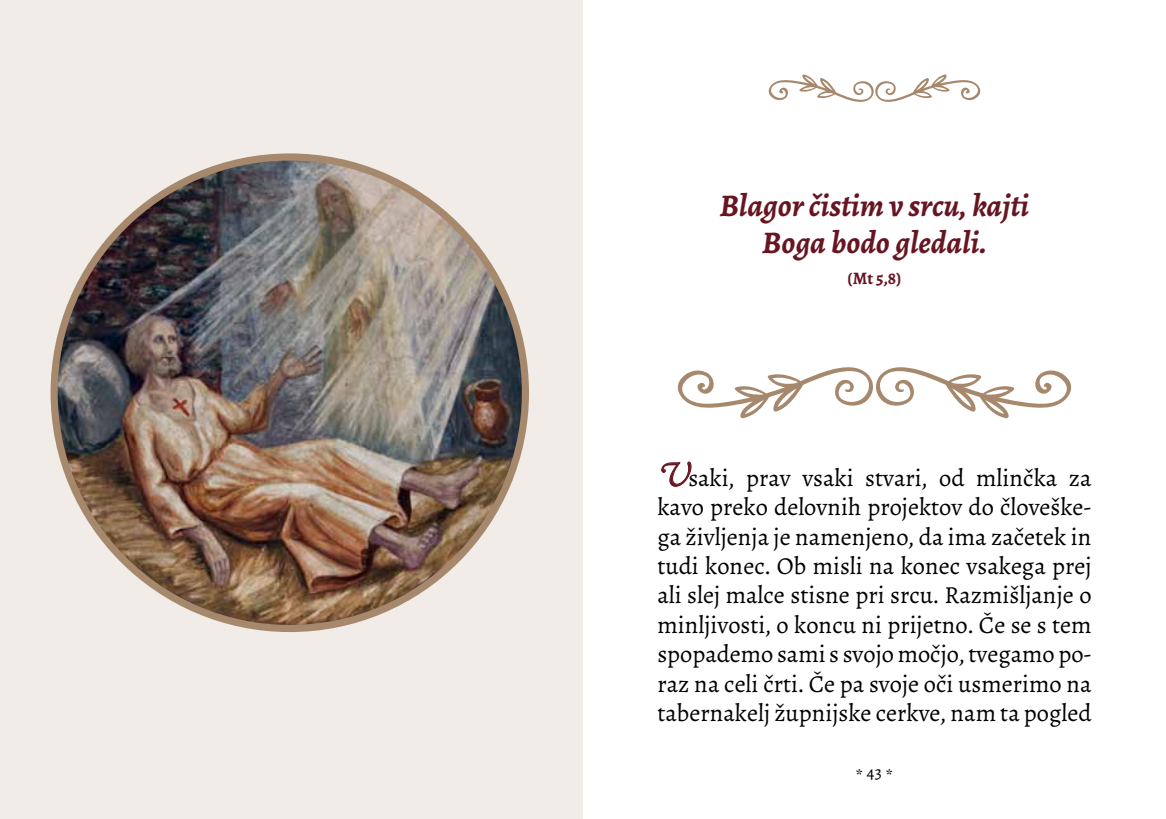
<style>
.page{position:relative;width:1166px;height:819px;background:#fff}
.page>*{position:absolute;margin:0;border:0;box-sizing:border-box;transform-origin:0 0}
.t1{font:italic 700 31.5px/36.8px "Alegreya";color:#671521;text-align:center}
.t2{font:24.5px/29.4px "Alegreya";color:#000;text-align:justify}
.t3{font:700 17.5px "Alegreya";color:#671521}
.t4{font:17.5px "Alegreya";color:#000}
.s1{font-family:"Adobe Garamond Pro";font-style:italic;font-size:35px;color:#671521}
</style>
<div class="page">
<svg style="left:768px;top:74px;width:213px;height:28px"></svg>
<svg style="left:677px;top:367px;width:395px;height:51px"></svg>
<svg style="left:661px;top:461px;width:30px;height:25px"></svg>
<div style="left:0;top:0;width:583px;height:819px;background:#f1ece7"></div>
<img style="left:54px;top:157px;width:471px;height:471px;border-radius:236px">
<p class="t1" style="left:720px;top:187px;width:311px">Blagor čistim v srcu, kajti<br>Boga bodo gledali.</p>
<p class="t3" style="left:847px;top:267px;width:56px">(Mt 5,8)</p>
<p class="t2" style="left:657px;top:463px;width:436px"><span class="s1">V</span>saki, prav vsaki stvari, od mlinčka za kavo preko delovnih projektov do človeške&shy;ga življenja je namenjeno, da ima začetek in tudi konec. Ob misli na konec vsakega prej ali slej malce stisne pri srcu. Razmišljanje o minljivosti, o koncu ni prijetno. Če se s tem spopademo sami s svojo močjo, tvegamo po&shy;raz na celi črti. Če pa svoje oči usmerimo na tabernakelj župnijske cerkve, nam ta pogled</p>
<p class="t4" style="left:855px;top:763px;width:40px">* 43 *</p>
</div>
